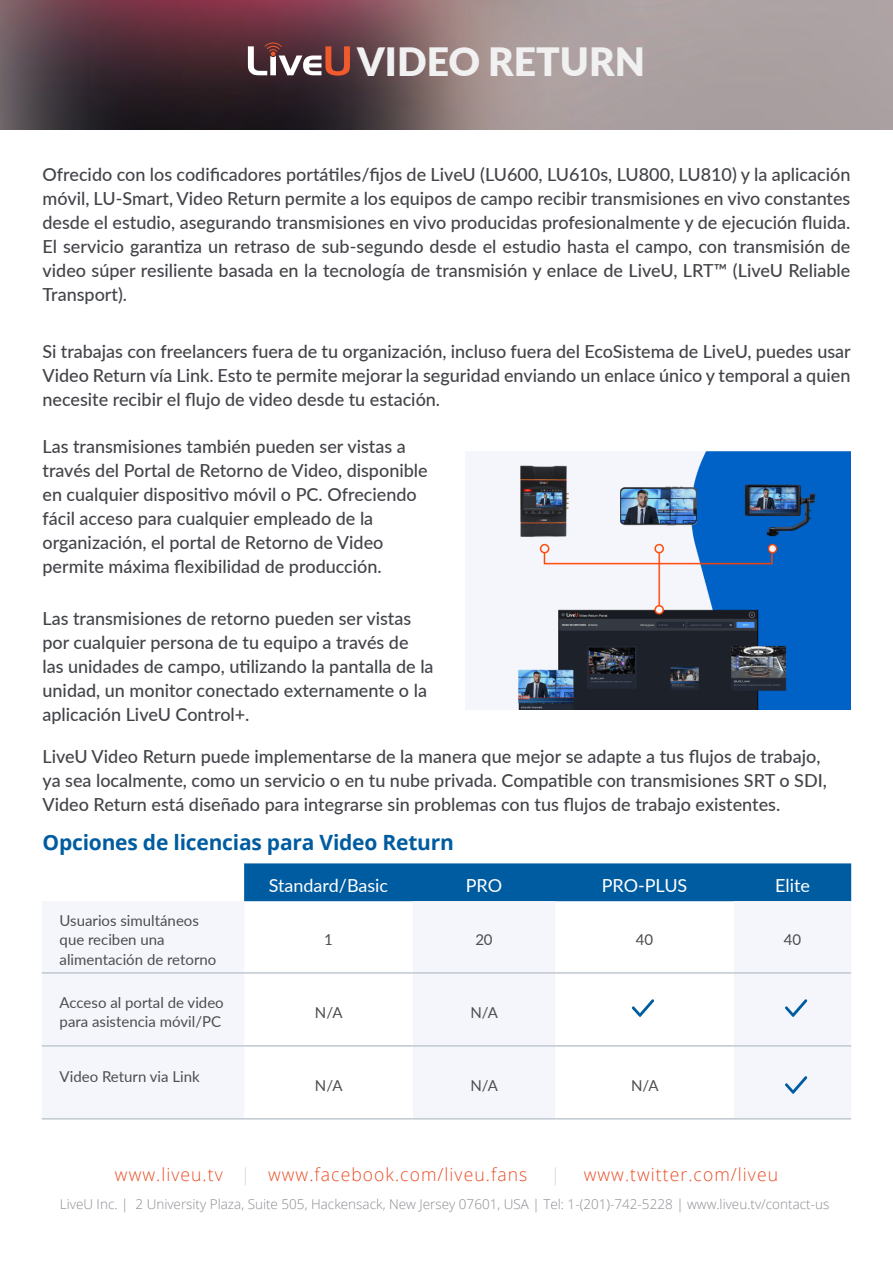
<style>
.page{position:relative;width:893px;height:1263px;background:#fff}
.page>*{position:absolute;margin:0;border:0;box-sizing:border-box;transform-origin:0 0}
.t1{font:900 39px "Lato";color:#f1f1f2}
.t2{font:700 21px "Open Sans";letter-spacing:-.01em;color:#005ca0}
.t3{font:500 18px/24px "Lato";color:#424449}
.t4{font:300 18px "Open Sans";letter-spacing:.06em;color:#e94e25}
.t5{font:18px "Lato";color:#fff}
.t6{font:300 18px "Open Sans";color:#d1d3d4}
.t7{font:15px/19.4px "Lato";color:#4d4d4f}
.t8{font:300 13.5px "Open Sans";color:#8a8c91}
</style>
<div class="page">
<img style="left:0;top:0;width:893px;height:130px">
<img style="left:518px;top:451px;width:332px;height:258px">
<div style="left:244px;top:863px;width:607px;height:38px;background:#005ca1"></div>
<hr style="left:244px;top:1045px;width:169px;height:2px;background:#c0c8d1">
<hr style="left:244px;top:1118px;width:169px;height:1px;background:#c0c8d1">
<hr style="left:555px;top:1045px;width:179px;height:2px;background:#c0c8d1">
<hr style="left:555px;top:1118px;width:179px;height:1px;background:#c0c8d1">
<hr style="left:555px;top:972px;width:179px;height:2px;background:#c0c8d1">
<hr style="left:244px;top:972px;width:169px;height:2px;background:#c0c8d1">
<hr style="left:42px;top:972px;width:202px;height:2px;background:#c0c8d1">
<hr style="left:42px;top:1045px;width:202px;height:2px;background:#c0c8d1">
<hr style="left:42px;top:1118px;width:202px;height:1px;background:#c0c8d1">
<hr style="left:413px;top:972px;width:142px;height:2px;background:#c0c8d1">
<hr style="left:413px;top:1045px;width:142px;height:2px;background:#c0c8d1">
<hr style="left:413px;top:1118px;width:142px;height:1px;background:#c0c8d1">
<hr style="left:734px;top:972px;width:117px;height:2px;background:#c0c8d1">
<hr style="left:734px;top:1045px;width:117px;height:2px;background:#c0c8d1">
<hr style="left:734px;top:1118px;width:117px;height:1px;background:#c0c8d1">
<svg style="left:248px;top:43px;width:102px;height:33px"></svg>
<svg style="left:785px;top:999px;width:22px;height:18px"></svg>
<svg style="left:785px;top:1076px;width:22px;height:18px"></svg>
<svg style="left:632px;top:999px;width:22px;height:18px"></svg>
<h1 class="t1" style="left:357px;top:32px;width:289px">VIDEO RETURN</h1>
<p class="t3" style="left:43px;top:162px;width:809px;text-align:justify">Ofrecido con los codificadores portátiles/fijos de LiveU (LU600, LU610 ,s LU800, LU810 l ay) aplicación móvil, LU-Smart, Video Return permite a los equipos de campo recibir transmisiones en vivo constantes desde el estudio, asegurando transmisiones en vivo producidas profesionalmente y de ejecución fluida.<br>El servicio garantiza un retraso de sub-segundo desde el estudio hasta el campo, con transmisión de video súper resiliente basada en la tecnología de transmisión y enlace de LiveU, LRT™ (LiveU Reliable Transport .(</p>
<p class="t3" style="left:43px;top:338px;width:810px;text-align:justify">Si trabajas con freelancers fuera de tu organización, incluso fuera del EcoSistema de LiveU, puedes usar Video Return vía Link. Esto te permite mejorar la seguridad enviando un enlace único y temporal a quien necesite recibir el flujo de video desde tu estación.</p>
<p class="t3" style="left:43px;top:433px;width:387px">Las transmisiones también pueden ser vistas a través del Portal de Retorno de Video, disponible en cualquier dispositivo móvil o PC. Ofreciendo fácil acceso para cualquier empleado de la organización, el portal de Retorno de Video permite máxima flexibilidad de producción.</p>
<p class="t3" style="left:43px;top:606px;width:393px">Las transmisiones de retorno pueden ser vistas por cualquier persona de tu equipo a través de las unidades de campo, utilizando la pantalla de la unidad, un monitor conectado externamente lao aplicación LiveU Control+.</p>
<p class="t3" style="left:43px;top:744px;width:786px">LiveU Video Return puede implementarse de la manera que mejor se adapte a tus flujos de trabajo, ya sea localmente, como un servicio o en tu nube privada. Compatible con transmisiones SRT o SDI,<br>Video Return está diseñado para integrarse sin problemas con tus flujos de trabajo existentes.</p>
<p class="t2" style="left:43px;top:827px;width:413px">Opciones de licencias para Video Return</p>
<p class="t5" style="left:775px;top:872px;width:36px">Elite</p>
<p class="t5" style="left:269px;top:872px;width:121px">Standard/Basic</p>
<p class="t5" style="left:466px;top:872px;width:38px">PRO</p>
<p class="t5" style="left:602px;top:872px;width:87px">PRO-PLUS</p>
<p class="t7" style="left:60px;top:910px;width:158px">Usuarios simultáneos que reciben una alimentación de retorno</p>
<p class="t7" style="left:60px;top:992px;width:166px">Acceso al portal de video</p>
<p class="t7" style="left:60px;top:1011px;width:163px">para asistencia móvil/PC</p>
<p class="t7" style="left:60px;top:1066px;width:142px">Video Return via Link</p>
<p class="t7" style="left:324px;top:929px;width:10px">1</p>
<p class="t7" style="left:315px;top:1002px;width:29px">N A/</p>
<p class="t7" style="left:315px;top:1075px;width:29px">N A/</p>
<p class="t7" style="left:475px;top:929px;width:19px">20</p>
<p class="t7" style="left:470px;top:1002px;width:29px">N A/</p>
<p class="t7" style="left:470px;top:1075px;width:29px">N A/</p>
<p class="t7" style="left:636px;top:929px;width:19px">40</p>
<p class="t7" style="left:631px;top:1075px;width:29px">N A/</p>
<p class="t7" style="left:784px;top:929px;width:19px">40</p>
<p class="t4" style="left:115px;top:1162px;width:109px">www.liveu.tv</p>
<p class="t6" style="left:241px;top:1162px;width:11px">|</p>
<p class="t4" style="left:268px;top:1162px;width:261px">www.facebook.com/liveu.fans</p>
<p class="t6" style="left:551px;top:1162px;width:11px">|</p>
<p class="t4" style="left:584px;top:1162px;width:196px">www.twitter.com/liveu</p>
<p class="t8" style="left:60px;top:1195px;width:70px">LiveU Inc. |</p>
<p class="t8" style="left:135px;top:1195px;width:695px">2 University Plaza, Suite 505, Hackensack, New Jersey 07601, USA | Tel: 1-(201)-742-5228 | www.liveu t v. /contact-us</p>
</div>
